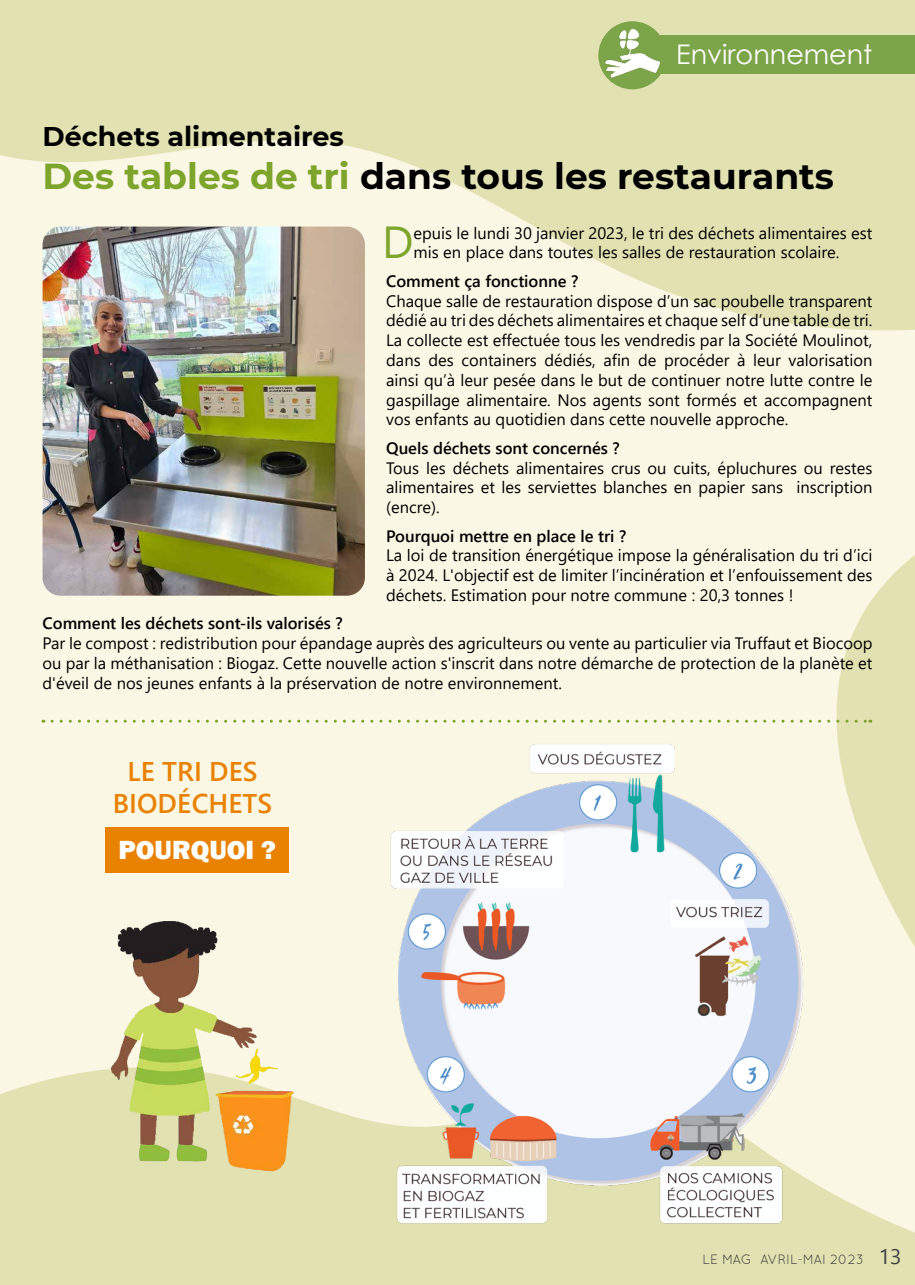
<style>
.page{position:relative;width:915px;height:1285px;background:#fff}
.page>*{position:absolute;margin:0;border:0;box-sizing:border-box;transform-origin:0 0}
.t1{font:44.85px "Segoe UI";color:#7da42b}
.t2{font:700 36px "Montserrat";color:#000}
.t3{font:700 27px "Montserrat";color:#000}
.t4{font:600 27px/32.4px "Segoe UI";color:#e88200;text-align:center}
.t5{font:27px "Century Gothic";color:#fff}
.t6{font:800 27px "Franklin Gothic";color:#fff}
.t7{font:16.5px/19.8px "Segoe UI";color:#000;text-align:justify}
.t8{font:600 16.5px "Segoe UI";color:#000}
.t9{font:13.5px "Quicksand";color:#3d3d3f}
.s1{color:#7da42b}
.s2{font-family:"Gadugi";font-size:21px}
</style>
<div class="page">
<img style="left:0;top:0;width:914px;height:1284px">
<div style="left:657px;top:35px;width:257px;height:39px;background:#7ca449"></div>
<div style="left:598px;top:21px;width:68px;height:68px;background:#7ca449;border-radius:50%"></div>
<img style="left:604px;top:27px;width:57px;height:51px">
<img style="left:43px;top:226px;width:322px;height:369px">
<div style="left:105px;top:827px;width:184px;height:46px;background:#e88200"></div>
<img style="left:374px;top:732px;width:455px;height:500px">
<svg style="left:52px;top:719px;width:818px;height:3px;background:#e0e5bc"></svg>
<img style="left:112px;top:906px;width:193px;height:266px">
<h3 class="t5" style="left:676px;top:36px;width:198px">Environnement</h3>
<h3 class="t3" style="left:43px;top:117px;width:303px">Déchets alimentaires</h3>
<h2 class="t2" style="left:43px;top:151px;width:792px"><span class="s1">Des tables de tri</span> dans tous les restaurants</h2>
<h1 class="t1" style="left:382px;top:200px;width:33px">D</h1>
<p class="t7" style="left:413px;top:221px;width:460px">epuis le lundi 30 janvier 2023, le tri des déchets alimentaires est mis en place dans toutes les salles de restauration scolaire.</p>
<p class="t8" style="left:386px;top:265px;width:194px">Comment ça fonctionne ?</p>
<p class="t7" style="left:386px;top:289px;width:487px">Chaque salle de restauration dispose d’un sac poubelle transparent dédié au tri des déchets alimentaires et chaque self d’une table de tri.<br>La collecte est effectuée tous les vendredis par la Société Moulinot, dans des containers dédiés, afin de procéder à leur valorisation ainsi qu’à leur pesée dans le but de continuer notre lutte contre le gaspillage alimentaire. Nos agents sont formés et accompagnent vos enfants au quotidien dans cette nouvelle approche.</p>
<p class="t8" style="left:386px;top:432px;width:235px">Quels déchets sont concernés ?</p>
<p class="t7" style="left:386px;top:456px;width:487px">Tous les déchets alimentaires crus ou cuits, épluchures ou restes alimentaires et les serviettes blanches en papier sans inscription (encre).</p>
<p class="t8" style="left:386px;top:520px;width:241px">Pourquoi mettre en place le tri ?</p>
<p class="t7" style="left:386px;top:544px;width:487px">La loi de transition énergétique impose la généralisation du tri d’ici à 2024. L'objectif est de limiter l’incinération et l’enfouissement des déchets. Estimation pour notre commune : 20,3 tonnes !</p>
<p class="t8" style="left:43px;top:607px;width:302px">Comment les déchets sont-ils valorisés ?</p>
<p class="t7" style="left:43px;top:631px;width:831px">Par le compost : redistribution pour épandage auprès des agriculteurs ou vente au particulier via Truffaut et Biocoop ou par la méthanisation : Biogaz. Cette nouvelle action s'inscrit dans notre démarche de protection de la planète et d'éveil de nos jeunes enfants à la préservation de notre environnement.</p>
<h3 class="t4" style="left:113px;top:752px;width:161px">LE TRI DES<br>BIODÉCHETS</h3>
<h3 class="t6" style="left:118px;top:832px;width:159px">POURQUOI ?</h3>
<p class="t9" style="left:702px;top:1250px;width:200px">LE MAG AVRIL-MAI 2023 <span class="s2">13</span></p>
</div>
